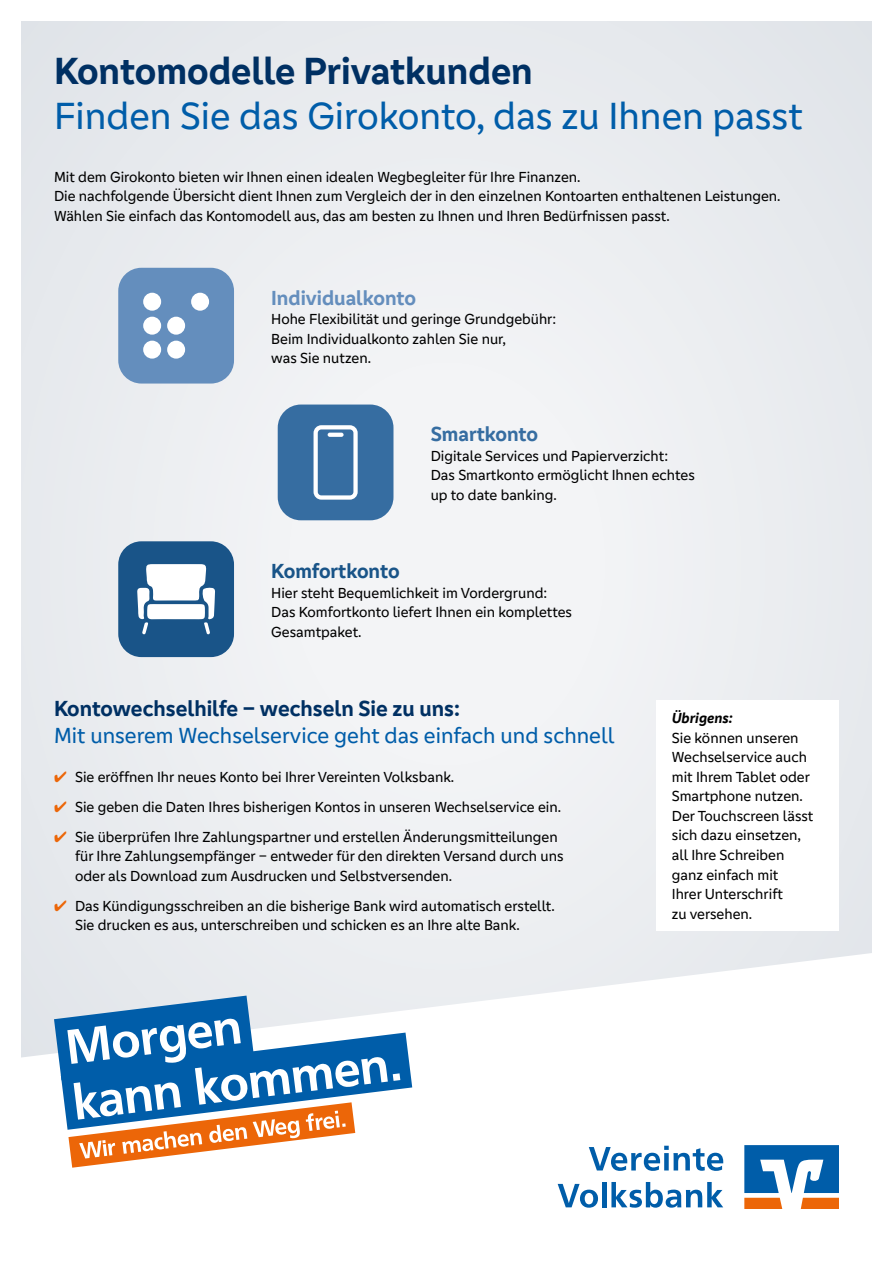
<style>
.page{position:relative;width:893px;height:1263px;background:#fff}
.page>*{position:absolute;margin:0;border:0;box-sizing:border-box;transform-origin:0 0}
.t1{font:39px "Genos GFG";color:#005da9}
.t2{font:700 39px "Genos GFG";color:#003063}
.t3{font:22.5px "Genos GFG";color:#005da9}
.t4{font:700 22.5px "Genos GFG";color:#003063}
.t5{font:700 21px "Genos GFG";color:#648ebd}
.t6{font:700 21px "Genos GFG";color:#195488}
.t7{font:700 21px "Genos GFG";color:#366da1}
.t8{font:15px/19.5px "Genos GFG";color:#000}
.t9{font:italic 700 15px "Genos GFG";color:#000}
.s1{color:#ec6608}
</style>
<div class="page">
<div style="left:21px;top:21px;width:851px;height:1085px;background:#eceef1"></div>
<svg style="left:21px;top:953px;width:851px;height:255px;fill:#fff"></svg>
<svg style="left:54px;top:995px;width:358px;height:173px"></svg>
<svg style="left:744px;top:1145px;width:95px;height:64px"></svg>
<svg style="left:558px;top:1184px;width:40px;height:24px"></svg>
<div style="left:602px;top:1182px;width:5px;height:25px;background:#005da9"></div>
<svg style="left:611px;top:1182px;width:112px;height:26px"></svg>
<svg style="left:589px;top:1146px;width:134px;height:25px"></svg>
<div style="left:656px;top:700px;width:183px;height:230px;background:#fff"></div>
<div style="left:118px;top:268px;width:116px;height:116px;background:#648ebd;border-radius:23px"></div>
<div style="left:143px;top:317px;width:18px;height:18px;background:#fff;border-radius:50%"></div>
<div style="left:167px;top:317px;width:18px;height:18px;background:#fff;border-radius:50%"></div>
<div style="left:167px;top:341px;width:18px;height:18px;background:#fff;border-radius:50%"></div>
<div style="left:143px;top:293px;width:18px;height:18px;background:#fff;border-radius:50%"></div>
<div style="left:143px;top:341px;width:18px;height:18px;background:#fff;border-radius:50%"></div>
<div style="left:191px;top:293px;width:18px;height:18px;background:#fff;border-radius:50%"></div>
<div style="left:278px;top:404px;width:115px;height:116px;background:#366da1;border-radius:23px"></div>
<svg style="left:314px;top:425px;width:44px;height:75px"></svg>
<div style="left:118px;top:541px;width:116px;height:116px;background:#195488;border-radius:23px"></div>
<svg style="left:137px;top:564px;width:78px;height:70px"></svg>
<h1 class="t2" style="left:54px;top:49px;width:480px">Kontomodelle Privatkunden</h1>
<h1 class="t1" style="left:54px;top:94px;width:750px">Finden Sie das Girokonto, das zu Ihnen passt</h1>
<p class="t8" style="left:54px;top:167px;width:728px">Mit dem Girokonto bieten wir Ihnen einen idealen Wegbegleiter für Ihre Finanzen.<br>Die nachfolgende Übersicht dient Ihnen zum Vergleich der in den einzelnen Kontoarten enthaltenen Leistungen.<br>Wählen Sie einfach das Kontomodell aus, das am besten zu Ihnen und Ihren Bedürfnissen passt.</p>
<h3 class="t5" style="left:271px;top:285px;width:146px">Individualkonto</h3>
<p class="t8" style="left:271px;top:309px;width:286px">Hohe Flexibilität und geringe Grundgebühr:<br>Beim Individualkonto zahlen Sie nur,<br>was Sie nutzen.</p>
<h3 class="t7" style="left:431px;top:422px;width:109px">Smartkonto</h3>
<p class="t8" style="left:431px;top:446px;width:266px">Digitale Services und Papierverzicht:<br>Das Smartkonto ermöglicht Ihnen echtes up to date banking.</p>
<h3 class="t6" style="left:271px;top:559px;width:130px">Komfortkonto</h3>
<p class="t8" style="left:271px;top:583px;width:302px">Hier steht Bequemlichkeit im Vordergrund:<br>Das Komfortkonto liefert Ihnen ein komplettes<br>Gesamtpaket.</p>
<h2 class="t4" style="left:54px;top:695px;width:407px">Kontowechselhilfe – wechseln Sie zu uns:</h2>
<h2 class="t3" style="left:54px;top:722px;width:562px">Mit unserem Wechselservice geht das einfach und schnell</h2>
<p class="t8" style="left:54px;top:767px;width:402px"><span class="s1">✔</span> Sie eröffnen Ihr neues Konto bei Ihrer Vereinten Volksbank.</p>
<p class="t8" style="left:54px;top:797px;width:509px"><span class="s1">✔</span> Sie geben die Daten Ihres bisherigen Kontos in unseren Wechselservice ein.</p>
<p class="t8" style="left:75px;top:827px;width:490px;text-indent:-21px"><span class="s1">✔</span> Sie überprüfen Ihre Zahlungspartner und erstellen Änderungsmitteilungen für Ihre Zahlungsempfänger – entweder für den direkten Versand durch uns oder als Download zum Ausdrucken und Selbstversenden.</p>
<p class="t8" style="left:75px;top:896px;width:481px;text-indent:-21px"><span class="s1">✔</span> Das Kündigungsschreiben an die bisherige Bank wird automatisch erstellt.<br>Sie drucken es aus, unterschreiben und schicken es an Ihre alte Bank.</p>
<p class="t9" style="left:672px;top:710px;width:62px">Übrigens:</p>
<p class="t8" style="left:672px;top:728px;width:143px">Sie können unseren<br>Wechselservice auch mit Ihrem Tablet oder<br>Smartphone nutzen.<br>Der Touchscreen lässt sich dazu einsetzen, all Ihre Schreiben ganz einfach mit<br>Ihrer Unterschrift<br>zu versehen.</p>
</div>
